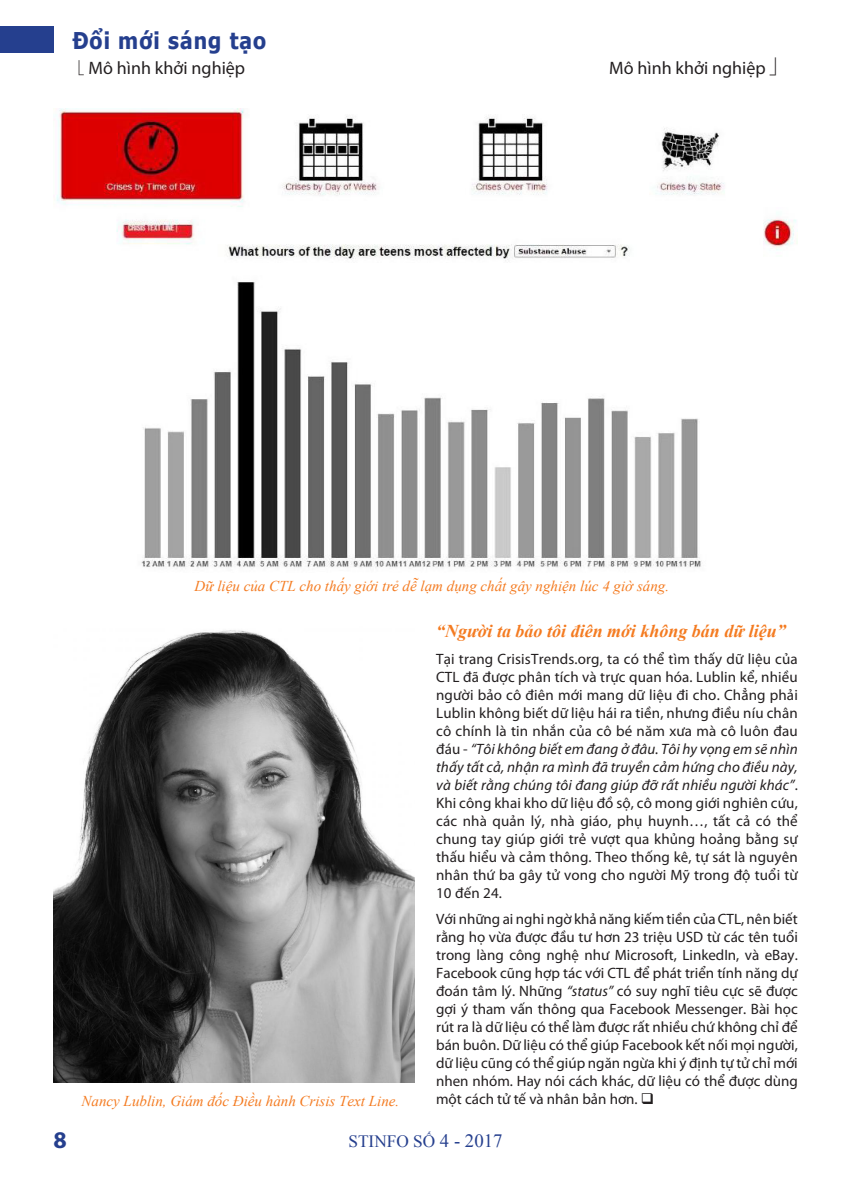
<style>
.page{position:relative;width:851px;height:1191px;background:#fff}
.page>*{position:absolute;margin:0;border:0;box-sizing:border-box;transform-origin:0 0}
.t1{font:700 24px "Myriad Pro";color:#253f8e}
.t2{font:700 23.1px "Tahoma";letter-spacing:.05em;color:#253f8e;scale:.91 1}
.t3{font:italic 700 18px "Times New Roman";color:#f47b21}
.t4{font:18px "Myriad Pro";color:#231f20}
.t5{font:17.25px "Times New Roman";color:#253f8e}
.t6{font:15px/18px "Myriad Pro";letter-spacing:.005em;color:#231f20;text-align:justify}
.t7{font:italic 15px "Times New Roman";color:#f47b21}
.s1{font-style:italic}
.s2{font-size:18.75px}
</style>
<div class="page">
<div style="left:0;top:26px;width:53px;height:27px;background:#253f8e"></div>
<img style="left:56px;top:108px;width:741px;height:460px">
<img style="left:53px;top:630px;width:362px;height:452px">
<h2 class="t2" style="left:72px;top:24px;width:214px">Đổi mới sáng tạo</h2>
<p class="t4" style="left:88px;top:57px;width:158px">Mô hình khởi nghiệp</p>
<p class="t4" style="left:609px;top:57px;width:158px">Mô hình khởi nghiệp</p>
<p class="t7" style="left:195px;top:575px;width:476px">Dữ liệu của CTL cho thấy giới trẻ dễ lạm dụng chất gây nghiện lúc 4 giờ sáng.</p>
<p class="t1" style="left:53px;top:1124px;width:15px">8</p>
<p class="t7" style="left:81px;top:1090px;width:319px">Nancy Lublin, Giám đốc Điều hành Crisis Text Line.</p>
<p class="t3" style="left:436px;top:618px;width:351px">“Người ta bảo tôi điên mới không bán dữ liệu”</p>
<p class="t6" style="left:436px;top:649px;width:363px">Tại trang CrisisTrends.org, ta có thể tìm thấy dữ liệu của CTL đã được phân tích và trực quan hóa. Lublin kể, nhiều người bảo cô điên mới mang dữ liệu đi cho. Chẳng phải Lublin không biết dữ liệu hái ra tiền, nhưng điều níu chân cô chính là tin nhắn của cô bé năm xưa mà cô luôn đau đáu - <span class="s1">“Tôi không biết em đang ở đâu. Tôi hy vọng em sẽ nhìn thấy tất cả, nhận ra mình đã truyền cảm hứng cho điều này, và biết rằng chúng tôi đang giúp đỡ rất nhiều người khác”</span>.<br>Khi công khai kho dữ liệu đồ sộ, cô mong giới nghiên cứu, các nhà quản lý, nhà giáo, phụ huynh…, tất cả có thể chung tay giúp giới trẻ vượt qua khủng hoảng bằng sự thấu hiểu và cảm thông. Theo thống kê, tự sát là nguyên nhân thứ ba gây tử vong cho người Mỹ trong độ tuổi từ 10 đến 24.</p>
<p class="t6" style="left:436px;top:910px;width:363px">Với những ai nghi ngờ khả năng kiếm tiền của CTL, nên biết rằng họ vừa được đầu tư hơn 23 triệu USD từ các tên tuổi trong làng công nghệ như Microsoft, LinkedIn, và eBay.<br>Facebook cũng hợp tác với CTL để phát triển tính năng dự đoán tâm lý. Những <span class="s1">“status”</span> có suy nghĩ tiêu cực sẽ được gợi ý tham vấn thông qua Facebook Messenger. Bài học rút ra là dữ liệu có thể làm được rất nhiều chứ không chỉ để bán buôn. Dữ liệu có thể giúp Facebook kết nối mọi người, dữ liệu cũng có thể giúp ngăn ngừa khi ý định tự tử chỉ mới nhen nhóm. Hay nói cách khác, dữ liệu có thể được dùng một cách tử tế và nhân bản hơn. ❑</p>
<p class="t5" style="left:348px;top:1130px;width:155px">STINFO SỐ <span class="s2">4 - 2017</span></p>
</div>
